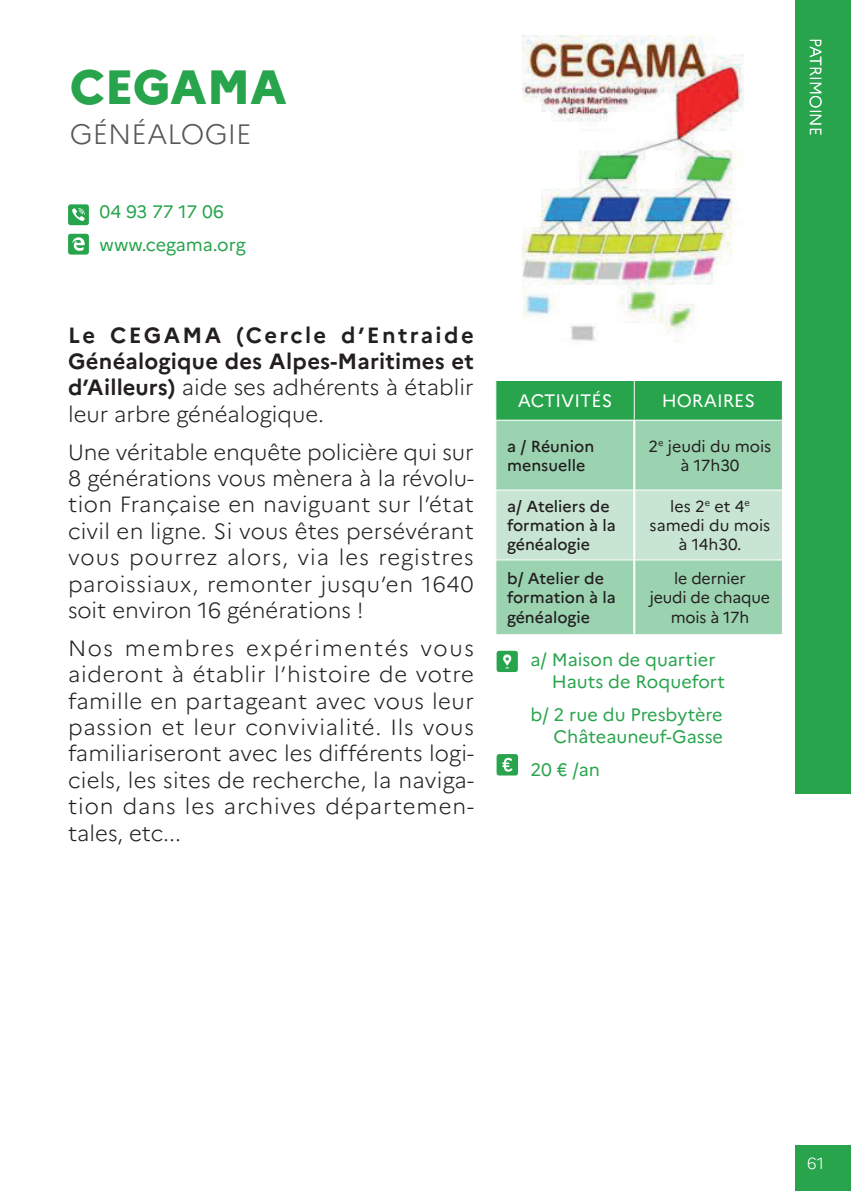
<style>
.page{position:relative;width:851px;height:1191px;background:#fff}
.page>*{position:absolute;margin:0;border:0;box-sizing:border-box;transform-origin:0 0}
.t1{font:800 48px "Marianne";color:#27a44c}
.t2{font:300 28px "Marianne";color:#57585a}
.t3{font:300 22px/26.4px "Marianne";letter-spacing:.025em;color:#231f20;text-align:justify}
.t4{font:700 22px/26.4px "Marianne";letter-spacing:.01em;color:#231f20;text-align:justify}
.t5{font:18px/21.6px "Marianne";color:#27a44c}
.t6{font:18px "Marianne";color:#fff}
.t7{font:500 16px/19.2px "Marianne";color:#231f20}
.t8{font:16px/19.2px "Marianne";letter-spacing:-.005em;color:#231f20;text-align:center}
.t9{font:300 16px "Marianne";color:#fff}
.s1{font-weight:300}
</style>
<div class="page">
<div style="left:795px;top:1145px;width:55px;height:46px;background:#27a44c"></div>
<div style="left:795px;top:0;width:55px;height:794px;background:#27a44c"></div>
<svg style="left:496px;top:651px;width:21px;height:21px"></svg>
<img style="left:522px;top:35px;width:221px;height:307px">
<svg style="left:68px;top:234px;width:21px;height:21px"></svg>
<svg style="left:496px;top:754px;width:22px;height:21px"></svg>
<div style="left:496px;top:381px;width:285px;height:39px;background:#27a44c"></div>
<div style="left:496px;top:421px;width:285px;height:213px;background:#9bd3b0"></div>
<div style="left:496px;top:490px;width:285px;height:69px;background:#c7e5d2"></div>
<hr style="left:633px;top:381px;width:1px;height:39px;background:#fff">
<hr style="left:495px;top:489px;width:138px;height:1px;background:#fff">
<hr style="left:635px;top:489px;width:147px;height:1px;background:#fff">
<hr style="left:495px;top:559px;width:138px;height:1px;background:#fff">
<hr style="left:635px;top:559px;width:147px;height:1px;background:#fff">
<hr style="left:633px;top:421px;width:2px;height:69px;background:#fff">
<hr style="left:633px;top:490px;width:2px;height:70px;background:#fff">
<hr style="left:633px;top:560px;width:2px;height:74px;background:#fff">
<svg style="left:68px;top:204px;width:21px;height:21px"></svg>
<h1 class="t1" style="left:70px;top:50px;width:218px">CEGAMA</h1>
<p class="t2" style="left:70px;top:112px;width:183px">GÉNÉALOGIE</p>
<p class="t5" style="left:100px;top:193px;width:148px;line-height:33px">04 93 77 17 06 www.cegama.org</p>
<p class="t4" style="left:68px;top:320px;width:407px">Le CEGAMA (Cercle d’Entraide Généalogique des Alpes-Maritimes et d’Ailleurs) <span class="s1">aide ses adhérents à établir leur arbre généalogique.</span></p>
<p class="t3" style="left:68px;top:437px;width:407px">Une véritable enquête policière qui sur 8 générations vous mènera à la révolu&shy;tion Française en naviguant sur l’état civil en ligne. Si vous êtes persévérant vous pourrez alors, via les registres paroissiaux, remonter jusqu’en 1640 soit environ 16 générations !</p>
<p class="t3" style="left:68px;top:633px;width:407px">Nos membres expérimentés vous aideront à établir l’histoire de votre famille en partageant avec vous leur passion et leur convivialité. Ils vous familiariseront avec les différents logi&shy;ciels, les sites de recherche, la naviga&shy;tion dans les archives départemen&shy;tales, etc...</p>
<p class="t6" style="left:517px;top:387px;width:96px">ACTIVITÉS</p>
<p class="t6" style="left:661px;top:387px;width:95px">HORAIRES</p>
<p class="t7" style="left:507px;top:435px;width:89px">a / Réunion mensuelle</p>
<p class="t8" style="left:648px;top:435px;width:124px">2<sup>e</sup> jeudi du mois à 17h30</p>
<p class="t7" style="left:507px;top:495px;width:110px">a/ Ateliers de formation à la généalogie</p>
<p class="t8" style="left:649px;top:495px;width:122px">les 2<sup>e</sup> et 4<sup>e </sup>samedi du mois à 14h30.</p>
<p class="t7" style="left:507px;top:567px;width:110px">b/ Atelier de formation à la généalogie</p>
<p class="t8" style="left:649px;top:567px;width:122px">le dernier<br>jeudi de chaque mois à 17h</p>
<p class="t5" style="left:551px;top:647px;width:175px;text-indent:-21px">a/ Maison de quartier<br>Hauts de Roquefort</p>
<p class="t5" style="left:530px;top:702px;width:194px;text-align:right">b/ 2 rue du Presbytère<br>Châteauneuf-Gasse</p>
<p class="t5" style="left:530px;top:757px;width:71px">20 € /an</p>
<p class="t9" style="left:828px;top:38px;width:99px;rotate:90deg">PATRIMOINE</p>
<p class="t9" style="left:807px;top:1151px;width:18px">61</p>
</div>
